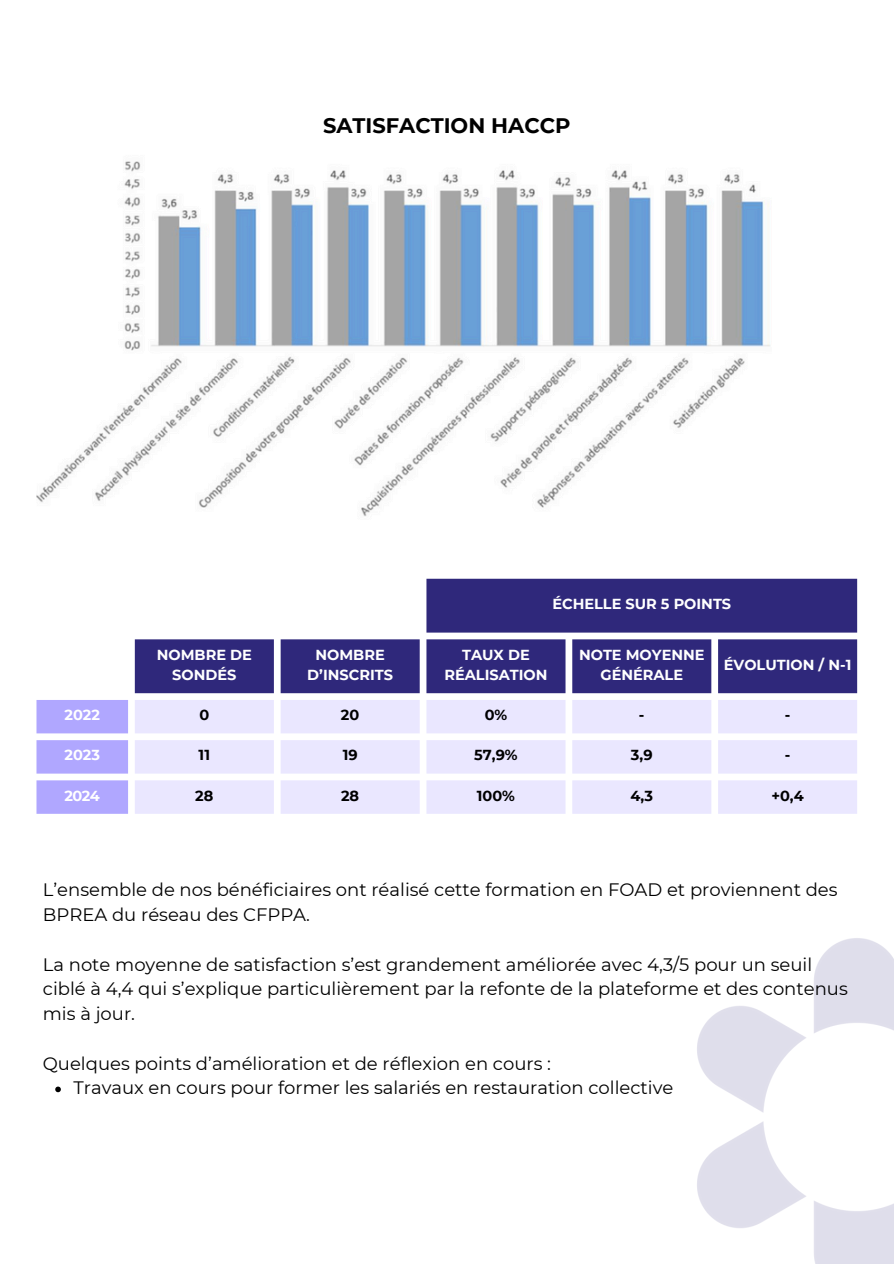
<style>
.page{position:relative;width:894px;height:1264px;background:#fff}
.page>*{position:absolute;margin:0;border:0;box-sizing:border-box;transform-origin:0 0}
.t1{font:700 21px "Montserrat";color:#000}
.t2{font:18px/24.8px "Montserrat";color:#000}
.t3{font:700 14.55px/20.2px "Montserrat";color:#fff;text-align:center}
.t4{font:700 14.55px "Montserrat";color:#000}
</style>
<div class="page">
<img style="left:36px;top:161px;width:735px;height:356px">
<img style="left:697px;top:938px;width:196px;height:325px">
<svg style="left:135px;top:578px;width:721px;height:115px;fill:#2f287b"></svg>
<svg style="left:36px;top:700px;width:92px;height:113px"></svg>
<svg style="left:135px;top:700px;width:721px;height:113px;fill:#eae7ff"></svg>
<svg style="left:55px;top:1086px;width:6px;height:6px"></svg>
<p class="t1" style="left:323px;top:112px;width:249px">SATISFACTION HACCP</p>
<h1 class="t3" style="left:552px;top:594px;width:180px">ÉCHELLE SUR 5 POINTS</h1>
<p class="t3" style="left:157px;top:644px;width:97px">NOMBRE DE<br>SONDÉS</p>
<p class="t3" style="left:307px;top:644px;width:87px">NOMBRE<br>D’INSCRITS</p>
<p class="t3" style="left:444px;top:644px;width:104px">TAUX DE<br>RÉALISATION</p>
<p class="t3" style="left:579px;top:644px;width:127px">NOTE MOYENNE<br>GÉNÉRALE</p>
<p class="t3" style="left:723px;top:654px;width:129px">ÉVOLUTION / N-1</p>
<p class="t3" style="left:64px;top:705px;width:37px">2022</p>
<p class="t4" style="left:199px;top:706px;width:11px">0</p>
<p class="t4" style="left:341px;top:706px;width:20px">20</p>
<p class="t4" style="left:484px;top:706px;width:24px">0%</p>
<p class="t4" style="left:638px;top:706px;width:7px">-</p>
<p class="t4" style="left:784px;top:706px;width:7px">-</p>
<p class="t3" style="left:64px;top:745px;width:37px">2023</p>
<p class="t4" style="left:198px;top:746px;width:13px">11</p>
<p class="t4" style="left:342px;top:746px;width:16px">19</p>
<p class="t4" style="left:474px;top:746px;width:45px">57,9%</p>
<p class="t4" style="left:630px;top:746px;width:23px">3,9</p>
<p class="t4" style="left:784px;top:746px;width:7px">-</p>
<p class="t3" style="left:65px;top:785px;width:37px">2024</p>
<p class="t4" style="left:195px;top:786px;width:20px">28</p>
<p class="t4" style="left:341px;top:786px;width:20px">28</p>
<p class="t4" style="left:477px;top:786px;width:40px">100%</p>
<p class="t4" style="left:630px;top:786px;width:24px">4,3</p>
<p class="t4" style="left:771px;top:786px;width:34px">+0,4</p>
<p class="t2" style="left:43px;top:877px;width:796px">L’ensemble de nos bénéficiaires ont réalisé cette formation en FOAD et proviennent des<br>BPREA du réseau des CFPPA.</p>
<p class="t2" style="left:43px;top:951px;width:806px">La note moyenne de satisfaction s’est grandement améliorée avec 4,3/5 pour un seuil ciblé à 4,4 qui s’explique particulièrement par la refonte de la plateforme et des contenus mis à jour.</p>
<p class="t2" style="left:43px;top:1050px;width:509px">Quelques points d’amélioration et de réflexion en cours :</p>
<p class="t2" style="left:73px;top:1075px;width:601px">Travaux en cours pour former les salariés en restauration collective</p>
</div>
